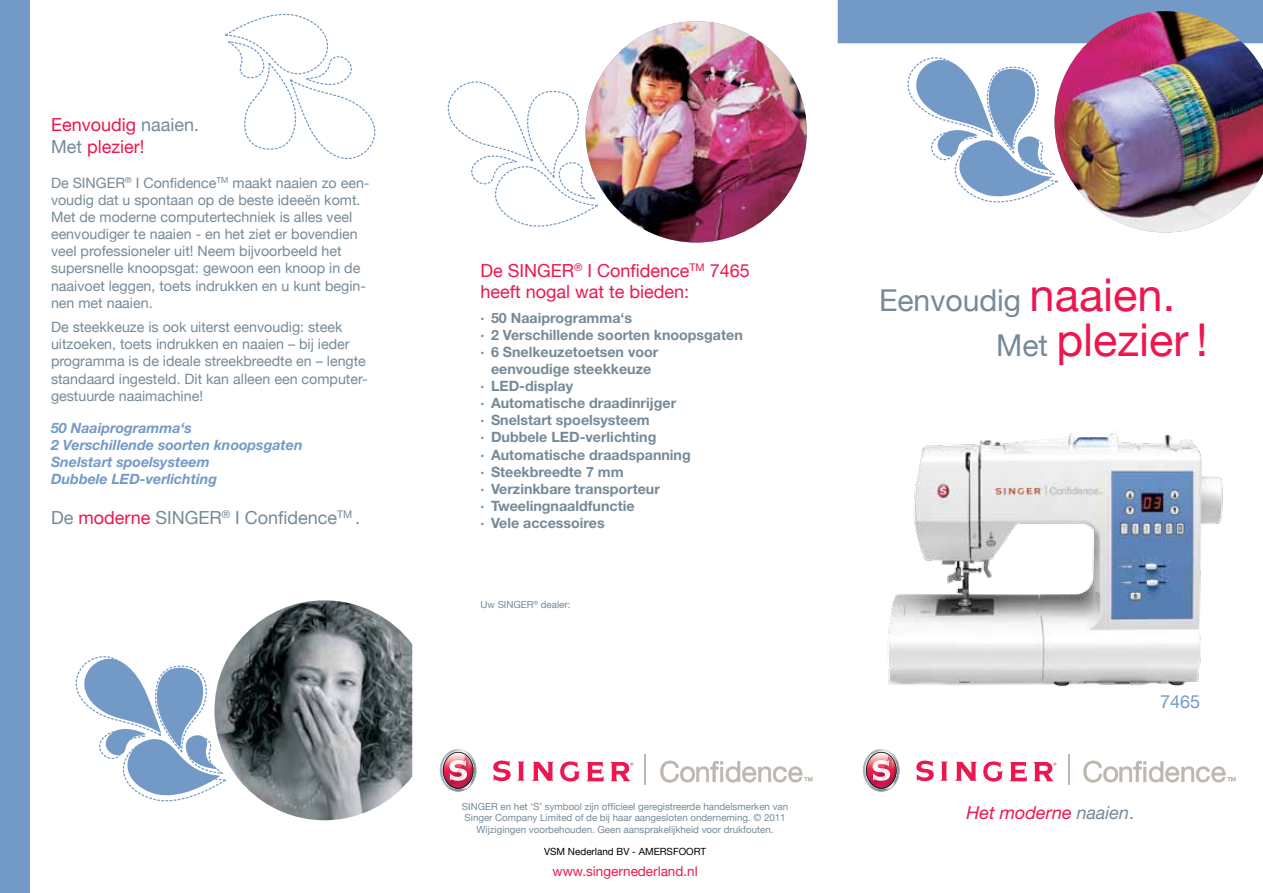
<style>
.page{position:relative;width:1263px;height:893px;background:#fff}
.page>*{position:absolute;margin:0;border:0;box-sizing:border-box;transform-origin:0 0}
.t1{font:45.15px "Helvetica Neue";color:#ed174f}
.t2{font:30.15px "Helvetica Neue";color:#758a98}
.t3{font:18px/21.6px "Helvetica Neue";color:#ed174f}
.t4{font:18px "Helvetica Neue";color:#758a98}
.t5{font:italic 18px "Helvetica Neue";color:#ed174f}
.t6{font:18px "Helvetica Neue";color:#7399c6}
.t7{font:14.25px/17.1px "Helvetica Neue";color:#758a98}
.t8{font:700 14.25px "Helvetica Neue";color:#758a98}
.t9{font:italic 700 14.25px/17.1px "Helvetica Neue";color:#7399c6}
.t10{font:13.5px "Helvetica Neue";color:#ed174f}
.t11{font:9.9px "Helvetica Neue";color:#000}
.t12{font:9.75px/11.7px "Helvetica Neue";color:#758a98;text-align:center}
.s1{color:#758a98}
.s2{color:#ed174f}
.s3{font-size:45.15px;color:#ed174f}
.s4{font-size:30.15px;color:#758a98}
.s5{font-style:normal;color:#758a98}
</style>
<div class="page">
<svg style="left:907px;top:57px;width:147px;height:146px"></svg>
<div style="left:838px;top:0;width:425px;height:43px;background:#7399c6"></div>
<div style="left:0;top:0;width:29px;height:893px;background:#7399c6"></div>
<img style="left:1054px;top:11px;width:209px;height:221px">
<img style="left:227px;top:600px;width:185px;height:220px">
<div style="left:412px;top:624px;width:25px;height:157px;background:#fff;border:2px solid #fff"></div>
<hr style="left:645px;top:754px;width:1px;height:31px;background:#bfb6ad">
<svg style="left:660px;top:761px;width:152px;height:21px"></svg>
<svg style="left:440px;top:749px;width:37px;height:43px"></svg>
<svg style="left:493px;top:760px;width:18px;height:21px"></svg>
<svg style="left:517px;top:762px;width:8px;height:19px"></svg>
<svg style="left:532px;top:762px;width:22px;height:19px"></svg>
<svg style="left:560px;top:761px;width:20px;height:21px"></svg>
<svg style="left:587px;top:762px;width:17px;height:19px"></svg>
<svg style="left:610px;top:762px;width:23px;height:19px"></svg>
<hr style="left:1068px;top:754px;width:1px;height:31px;background:#bfb6ad">
<svg style="left:1083px;top:761px;width:152px;height:21px"></svg>
<svg style="left:863px;top:749px;width:37px;height:43px"></svg>
<svg style="left:916px;top:760px;width:18px;height:21px"></svg>
<svg style="left:940px;top:762px;width:8px;height:19px"></svg>
<svg style="left:955px;top:762px;width:22px;height:19px"></svg>
<svg style="left:983px;top:761px;width:20px;height:21px"></svg>
<svg style="left:1010px;top:762px;width:17px;height:19px"></svg>
<svg style="left:1033px;top:762px;width:23px;height:19px"></svg>
<img style="left:888px;top:433px;width:335px;height:254px">
<img style="left:585px;top:21px;width:222px;height:222px;border-radius:111px">
<svg style="left:75px;top:656px;width:152px;height:146px"></svg>
<svg style="left:447px;top:79px;width:152px;height:148px"></svg>
<svg style="left:225px;top:13px;width:151px;height:147px"></svg>
<p class="t3" style="left:51px;top:114px;width:150px">Eenvoudig <span class="s1">naaien.<br>Met</span> plezier!</p>
<p class="t7" style="left:51px;top:174px;width:320px">De SINGER<sup>®</sup> I Confidence<sup>TM</sup> maakt naaien zo een&shy;voudig dat u spontaan op de beste ideeën komt.<br>Met de moderne computertechniek is alles veel eenvoudiger te naaien - en het ziet er bovendien veel professioneler uit! Neem bijvoorbeeld het supersnelle knoopsgat: gewoon een knoop in de naaivoet leggen, toets indrukken en u kunt begin&shy;nen met naaien.</p>
<p class="t7" style="left:51px;top:318px;width:318px">De steekkeuze is ook uiterst eenvoudig: steek uitzoeken, toets indrukken en naaien – bij ieder programma is de ideale streekbreedte en – lengte standaard ingesteld. Dit kan alleen een computer&shy;gestuurde naaimachine!</p>
<p class="t9" style="left:51px;top:419px;width:253px">50 Naaiprogramma‘s<br>2 Verschillende soorten knoopsgaten<br>Snelstart spoelsysteem<br>Dubbele LED-verlichting</p>
<p class="t4" style="left:51px;top:506px;width:311px">De <span class="s2">moderne</span> SINGER<sup>®</sup> I Confidence<sup>TM</sup> .</p>
<p class="t3" style="left:480px;top:259px;width:271px">De SINGER<sup>®</sup> I Confidence<sup>TM</sup> 7465 heeft nogal wat te bieden:</p>
<p class="t8" style="left:480px;top:309px;width:153px">· 50 Naaiprogramma‘s</p>
<p class="t8" style="left:480px;top:326px;width:264px">· 2 Verschillende soorten knoopsgaten</p>
<p class="t8" style="left:480px;top:343px;width:179px">· 6 Snelkeuzetoetsen voor</p>
<p class="t8" style="left:491px;top:360px;width:162px">eenvoudige steekkeuze</p>
<p class="t8" style="left:480px;top:377px;width:94px">· LED-display</p>
<p class="t8" style="left:480px;top:394px;width:197px">· Automatische draadinrijger</p>
<p class="t8" style="left:480px;top:411px;width:171px">· Snelstart spoelsysteem</p>
<p class="t8" style="left:480px;top:429px;width:177px">· Dubbele LED-verlichting</p>
<p class="t8" style="left:480px;top:446px;width:212px">· Automatische draadspanning</p>
<p class="t8" style="left:480px;top:463px;width:145px">· Steekbreedte 7 mm</p>
<p class="t8" style="left:480px;top:480px;width:181px">· Verzinkbare transporteur</p>
<p class="t8" style="left:480px;top:497px;width:155px">· Tweelingnaaldfunctie</p>
<p class="t8" style="left:480px;top:514px;width:126px">· Vele accessoires</p>
<p class="t12" style="left:480px;top:599px;width:91px">Uw SINGER<sup>®</sup> dealer:</p>
<p class="t12" style="left:462px;top:800px;width:328px">SINGER en het ‘S’ symbool zijn officieel geregistreerde handelsmerken van<br>Singer Company Limited of de bij haar aangesloten onderneming. © 2011<br>Wijzigingen voorbehouden. Geen aansprakelijkheid voor drukfouten.</p>
<p class="t11" style="left:544px;top:846px;width:109px">VSM Nederland BV - Amers</p>
<p class="t11" style="left:673px;top:846px;width:28px">foort</p>
<p class="t10" style="left:552px;top:863px;width:147px">www.singernederland.nl</p>
<h2 class="t2" style="left:879px;top:282px;width:298px">Eenvoudig <span class="s3">naaien.</span></h2>
<h1 class="t1" style="left:996px;top:313px;width:213px"><span class="s4">Met</span> plezier !</h1>
<p class="t6" style="left:1160px;top:691px;width:42px">7465</p>
<p class="t5" style="left:966px;top:801px;width:169px">Het moderne <span class="s1">naaien</span><span class="s5">.</span></p>
</div>
